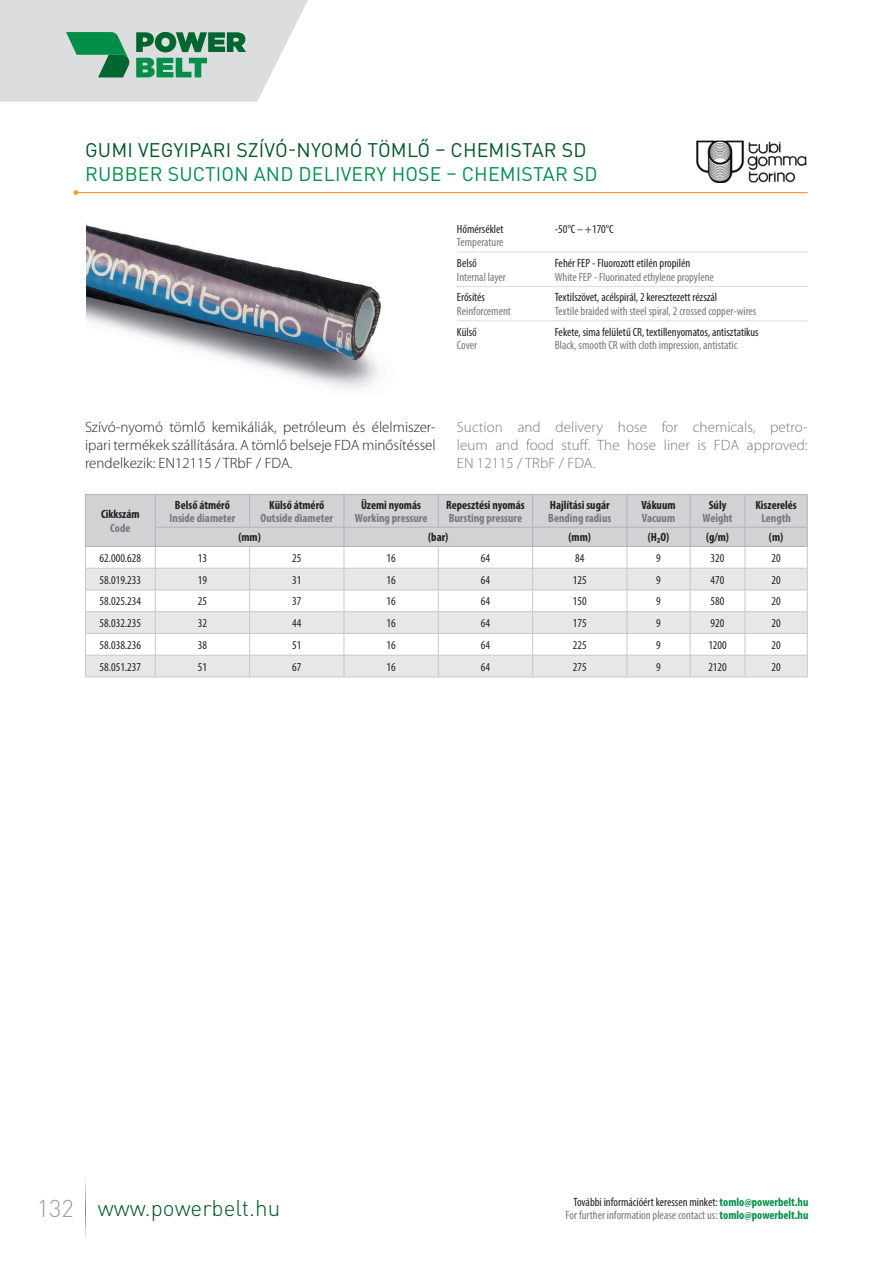
<style>
.page{position:relative;width:893px;height:1263px;background:#fff}
.page>*{position:absolute;margin:0;border:0;box-sizing:border-box;transform-origin:0 0}
.t1{font:300 22.5px "DIN Pro";color:#005523}
.t2{font:19.5px "DIN Pro";letter-spacing:.01em;color:#005523}
.t3{font:19.5px "DIN Pro";letter-spacing:.01em;color:#008e48}
.t4{font:300 15px/18px "Myriad Pro";color:#231f20;text-align:justify}
.t5{font:300 15px/18px "Myriad Pro";letter-spacing:.005em;color:#76787b;text-align:justify}
.t6{font:condensed 12px "Myriad Pro";color:#231f20}
.t7{font:condensed 12px/13.5px "Myriad Pro";color:#76787b;text-align:right}
.t8{font:700 condensed 12px "Myriad Pro";color:#231f20}
.t9{font:700 condensed 12px "Myriad Pro";color:#76787b}
.s1{font-size:24px;color:#9d9fa2}
.s2{color:#231f20}
.s3{font-weight:700;color:#008e48}
</style>
<div class="page">
<svg style="left:85px;top:1180px;width:1px;height:60px"></svg>
<img style="left:696px;top:141px;width:111px;height:42px">
<hr style="left:76px;top:192px;width:732px;height:1px;background:#f89931">
<svg style="left:74px;top:190px;width:4px;height:5px"></svg>
<hr style="left:457px;top:252px;width:351px;height:1px;background:#dcdddf">
<hr style="left:457px;top:286px;width:351px;height:1px;background:#dcdddf">
<hr style="left:457px;top:321px;width:351px;height:1px;background:#dcdddf">
<img style="left:87px;top:225px;width:294px;height:165px">
<hr style="left:85px;top:494px;width:70px;height:1px;background:#b2b3b7">
<hr style="left:155px;top:494px;width:95px;height:1px;background:#b2b3b7">
<hr style="left:250px;top:494px;width:94px;height:1px;background:#b2b3b7">
<hr style="left:344px;top:494px;width:94px;height:1px;background:#b2b3b7">
<hr style="left:438px;top:494px;width:95px;height:1px;background:#b2b3b7">
<hr style="left:533px;top:494px;width:94px;height:1px;background:#b2b3b7">
<hr style="left:627px;top:494px;width:63px;height:1px;background:#b2b3b7">
<hr style="left:690px;top:494px;width:55px;height:1px;background:#b2b3b7">
<hr style="left:745px;top:494px;width:63px;height:1px;background:#b2b3b7">
<svg style="left:85px;top:495px;width:723px;height:182px"></svg>
<hr style="left:85px;top:677px;width:70px;height:1px;background:#c7c8ca">
<hr style="left:155px;top:677px;width:283px;height:1px;background:#c7c8ca">
<hr style="left:438px;top:677px;width:370px;height:1px;background:#c7c8ca">
<svg style="left:0;top:0;width:308px;height:102px;background:#c2d2cc"></svg>
<h2 class="t2" style="left:85px;top:139px;width:503px">GUMI VEGYIPARI SZÍVÓ-NYOMÓ TÖMLŐ – CHEMISTAR SD</h2>
<h2 class="t3" style="left:85px;top:163px;width:514px">RUBBER SUCTION AND DELIVERY HOSE – CHEMISTAR SD</h2>
<p class="t6" style="left:457px;top:222px;width:48px">Hőmérséklet</p>
<p class="t7" style="left:457px;top:235px;width:48px">Temperature</p>
<p class="t6" style="left:555px;top:222px;width:61px">-50°C – +170°C</p>
<p class="t6" style="left:457px;top:256px;width:21px">Belső</p>
<p class="t7" style="left:457px;top:270px;width:50px">Internal layer</p>
<p class="t6" style="left:555px;top:256px;width:137px">Fehér FEP - Fluorozott etilén propilén</p>
<p class="t7" style="left:555px;top:270px;width:161px">White FEP - Fluorinated ethylene propylene</p>
<p class="t6" style="left:457px;top:290px;width:30px">Erősítés</p>
<p class="t7" style="left:457px;top:304px;width:55px">Reinforcement</p>
<p class="t6" style="left:555px;top:290px;width:164px">Textilszövet, acélspirál, 2 keresztezett rézszál</p>
<p class="t7" style="left:555px;top:304px;width:203px">Textile braided with steel spiral, 2 crossed copper-wires</p>
<p class="t6" style="left:457px;top:325px;width:21px">Külső</p>
<p class="t7" style="left:457px;top:338px;width:22px">Cover</p>
<p class="t6" style="left:555px;top:325px;width:205px">Fekete, sima felületű CR, textillenyomatos, antisztatikus</p>
<p class="t7" style="left:555px;top:338px;width:184px">Black, smooth CR with cloth impression, antistatic</p>
<p class="t4" style="left:85px;top:418px;width:352px">Szívó-nyomó tömlő kemikáliák, petróleum és élelmiszer&shy;ipari termékek szállítására. A tömlő belseje FDA minősítéssel rendelkezik: EN12115 / TRbF / FDA.</p>
<p class="t5" style="left:457px;top:418px;width:352px">Suction and delivery hose for chemicals, petro&shy;leum and food stuff. The hose liner is FDA approved:<br>EN 12115 / TRbF / FDA.</p>
<p class="t8" style="left:101px;top:510px;width:40px">Cikkszám</p>
<p class="t9" style="left:110px;top:523px;width:22px">Code</p>
<p class="t8" style="left:175px;top:500px;width:56px">Belső átmérő</p>
<p class="t9" style="left:170px;top:514px;width:67px">Inside diameter</p>
<p class="t8" style="left:269px;top:500px;width:57px">Külső átmérő</p>
<p class="t9" style="left:261px;top:514px;width:74px">Outside diameter</p>
<p class="t8" style="left:361px;top:500px;width:61px">Üzemi nyomás</p>
<p class="t9" style="left:355px;top:514px;width:74px">Working pressure</p>
<p class="t8" style="left:446px;top:500px;width:80px">Repesztési nyomás</p>
<p class="t9" style="left:449px;top:514px;width:75px">Bursting pressure</p>
<p class="t8" style="left:550px;top:500px;width:61px">Hajlítási sugár</p>
<p class="t9" style="left:548px;top:514px;width:65px">Bending radius</p>
<p class="t8" style="left:641px;top:500px;width:36px">Vákuum</p>
<p class="t9" style="left:642px;top:514px;width:35px">Vacuum</p>
<p class="t8" style="left:709px;top:500px;width:19px">Súly</p>
<p class="t9" style="left:702px;top:514px;width:32px">Weight</p>
<p class="t8" style="left:755px;top:500px;width:43px">Kiszerelés</p>
<p class="t9" style="left:761px;top:514px;width:31px">Length</p>
<p class="t8" style="left:238px;top:533px;width:24px">(mm)</p>
<p class="t8" style="left:428px;top:533px;width:22px">(bar)</p>
<p class="t8" style="left:568px;top:533px;width:24px">(mm)</p>
<p class="t8" style="left:648px;top:533px;width:23px">(H2O)</p>
<p class="t8" style="left:706px;top:533px;width:25px">(g/m)</p>
<p class="t8" style="left:769px;top:533px;width:16px">(m)</p>
<p class="t6" style="left:100px;top:551px;width:43px">62.000.628</p>
<p class="t6" style="left:198px;top:551px;width:11px">13</p>
<p class="t6" style="left:292px;top:551px;width:11px">25</p>
<p class="t6" style="left:386px;top:551px;width:11px">16</p>
<p class="t6" style="left:481px;top:551px;width:11px">64</p>
<p class="t6" style="left:575px;top:551px;width:11px">84</p>
<p class="t6" style="left:656px;top:551px;width:6px">9</p>
<p class="t6" style="left:711px;top:551px;width:15px">320</p>
<p class="t6" style="left:771px;top:551px;width:11px">20</p>
<p class="t6" style="left:100px;top:572px;width:43px">58.019.233</p>
<p class="t6" style="left:198px;top:572px;width:11px">19</p>
<p class="t6" style="left:292px;top:572px;width:11px">31</p>
<p class="t6" style="left:386px;top:572px;width:11px">16</p>
<p class="t6" style="left:481px;top:572px;width:11px">64</p>
<p class="t6" style="left:573px;top:572px;width:15px">125</p>
<p class="t6" style="left:656px;top:572px;width:6px">9</p>
<p class="t6" style="left:711px;top:572px;width:15px">470</p>
<p class="t6" style="left:771px;top:572px;width:11px">20</p>
<p class="t6" style="left:100px;top:594px;width:43px">58.025.234</p>
<p class="t6" style="left:198px;top:594px;width:11px">25</p>
<p class="t6" style="left:292px;top:594px;width:11px">37</p>
<p class="t6" style="left:386px;top:594px;width:11px">16</p>
<p class="t6" style="left:481px;top:594px;width:11px">64</p>
<p class="t6" style="left:573px;top:594px;width:15px">150</p>
<p class="t6" style="left:656px;top:594px;width:6px">9</p>
<p class="t6" style="left:711px;top:594px;width:15px">580</p>
<p class="t6" style="left:771px;top:594px;width:11px">20</p>
<p class="t6" style="left:100px;top:616px;width:43px">58.032.235</p>
<p class="t6" style="left:198px;top:616px;width:11px">32</p>
<p class="t6" style="left:292px;top:616px;width:11px">44</p>
<p class="t6" style="left:386px;top:616px;width:11px">16</p>
<p class="t6" style="left:481px;top:616px;width:11px">64</p>
<p class="t6" style="left:573px;top:616px;width:15px">175</p>
<p class="t6" style="left:656px;top:616px;width:6px">9</p>
<p class="t6" style="left:711px;top:616px;width:15px">920</p>
<p class="t6" style="left:771px;top:616px;width:11px">20</p>
<p class="t6" style="left:100px;top:638px;width:43px">58.038.236</p>
<p class="t6" style="left:198px;top:638px;width:11px">38</p>
<p class="t6" style="left:292px;top:638px;width:11px">51</p>
<p class="t6" style="left:386px;top:638px;width:11px">16</p>
<p class="t6" style="left:481px;top:638px;width:11px">64</p>
<p class="t6" style="left:573px;top:638px;width:15px">225</p>
<p class="t6" style="left:656px;top:638px;width:6px">9</p>
<p class="t6" style="left:708px;top:638px;width:20px">1200</p>
<p class="t6" style="left:771px;top:638px;width:11px">20</p>
<p class="t6" style="left:100px;top:659px;width:43px">58.051.237</p>
<p class="t6" style="left:198px;top:659px;width:11px">51</p>
<p class="t6" style="left:292px;top:659px;width:11px">67</p>
<p class="t6" style="left:386px;top:659px;width:11px">16</p>
<p class="t6" style="left:481px;top:659px;width:11px">64</p>
<p class="t6" style="left:573px;top:659px;width:15px">275</p>
<p class="t6" style="left:656px;top:659px;width:6px">9</p>
<p class="t6" style="left:708px;top:659px;width:20px">2120</p>
<p class="t6" style="left:771px;top:659px;width:11px">20</p>
<h1 class="t1" style="left:37px;top:1195px;width:245px"><span class="s1">132</span> www.powerbelt.hu</h1>
<p class="t7" style="left:566px;top:1195px;width:244px"><span class="s2">További információért keressen minket:</span> <span class="s3">tomlo@powerbelt.hu<br></span>For further information please contact us: <span class="s3">tomlo@powerbelt.hu</span></p>
</div>
